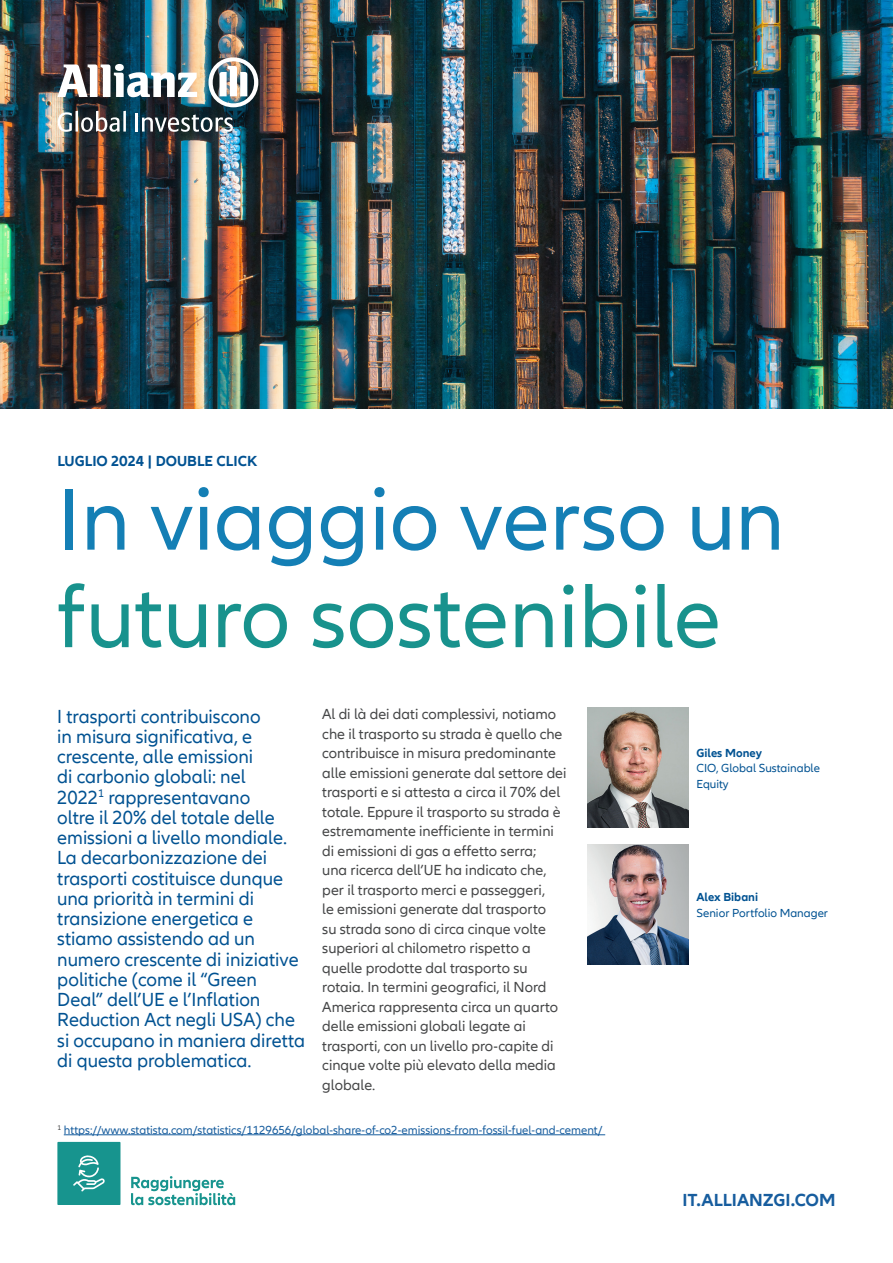
<style>
.page{position:relative;width:893px;height:1263px;background:#fff}
.page>*{position:absolute;margin:0;border:0;box-sizing:border-box;transform-origin:0 0}
.t1{font:90px/97.5px "Allianz Neo";color:#18928d}
.Subline_introtext{font:19.5px/20.2px "Allianz Neo";color:#015292}
.URL_connect{font:700 18px "Allianz Neo";color:#175d9e}
.Copy{font:15px/19.5px "Allianz Neo";color:#454647}
.t2{font:700 15px "Allianz Neo";color:#015292}
.Disclaimer_footnote{font:12px "Allianz Neo";color:#175d9e}
.Copy__small{font:12px/15.6px "Allianz Neo";color:#015292}
.Copy__small-2{font:700 12px "Allianz Neo";color:#015292}
.s1{color:#147fb5}
</style>
<div class="page">
<img style="left:0;top:0;width:893px;height:408px">
<img style="left:587px;top:844px;width:101px;height:120px">
<img style="left:587px;top:708px;width:101px;height:120px">
<hr style="left:64px;top:1134px;width:541px;height:1px;background:#175d9e">
<div style="left:57px;top:1142px;width:63px;height:63px;background:#17948e"></div>
<svg style="left:73px;top:1155px;width:32px;height:36px"></svg>
<svg style="left:131px;top:1176px;width:104px;height:29px"></svg>
<img style="left:57px;top:64px;width:140px;height:33px">
<img style="left:208px;top:57px;width:50px;height:50px">
<svg style="left:58px;top:112px;width:14px;height:20px"></svg>
<hr style="left:76px;top:111px;width:2px;height:21px;background:#fff">
<svg style="left:81px;top:111px;width:39px;height:21px"></svg>
<hr style="left:123px;top:111px;width:3px;height:21px;background:#fff">
<hr style="left:135px;top:113px;width:3px;height:19px;background:#fff">
<svg style="left:142px;top:115px;width:91px;height:17px"></svg>
<p class="t2" style="left:57px;top:453px;width:201px">LUGLIO 2024 | DOUBLE CLICK</p>
<p class="t1" style="left:57px;top:473px;width:729px"><span class="s1">In viaggio verso un </span>futuro sostenibile</p>
<p class="Subline_introtext" style="left:57px;top:706px;width:250px">I trasporti contribuiscono<br>in misura significativa, e crescente, alle emissioni<br>di carbonio globali: nel<br>2022<sup>1</sup> rappresentavano<br>oltre il 20% del totale delle emissioni a livello mondiale.<br>La decarbonizzazione dei trasporti costituisce dunque una priorità in termini di transizione energetica e stiamo assistendo ad un numero crescente di iniziative politiche (come il “Green<br>Deal” dell’UE e l’Inflation<br>Reduction Act negli USA) che si occupano in maniera diretta di questa problematica.</p>
<p class="Copy" style="left:322px;top:705px;width:246px">Al di là dei dati complessivi, notiamo che il trasporto su strada è quello che contribuisce in misura predominante alle emissioni generate dal settore dei trasporti e si attesta a circa il 70% del totale. Eppure il trasporto su strada è estremamente inefficiente in termini di emissioni di gas a effetto serra;<br>una ricerca dell’UE ha indicato che, per il trasporto merci e passeggeri,<br>le emissioni generate dal trasporto<br>su strada sono di circa cinque volte superiori al chilometro rispetto a quelle prodotte dal trasporto su rotaia. In termini geografici, il Nord America rappresenta circa un quarto delle emissioni globali legate ai trasporti, con un livello pro-capite di cinque volte più elevato della media globale.</p>
<p class="Disclaimer_footnote" style="left:57px;top:1123px;width:547px"><sup>1</sup> https://www.statista.com/statistics/1129656/global-share-of-co2-emissions-from-fossil-fuel-and-cement/</p>
<p class="Copy__small-2" style="left:696px;top:746px;width:67px">Giles Money</p>
<p class="Copy__small" style="left:696px;top:761px;width:125px">CIO, Global Sustainable<br>Equity</p>
<p class="Copy__small-2" style="left:696px;top:890px;width:63px">Alex Bibani</p>
<p class="Copy__small" style="left:696px;top:905px;width:133px">Senior Portfolio Manager</p>
<p class="URL_connect" style="left:682px;top:1189px;width:155px">IT.ALLIANZGI.COM</p>
</div>
